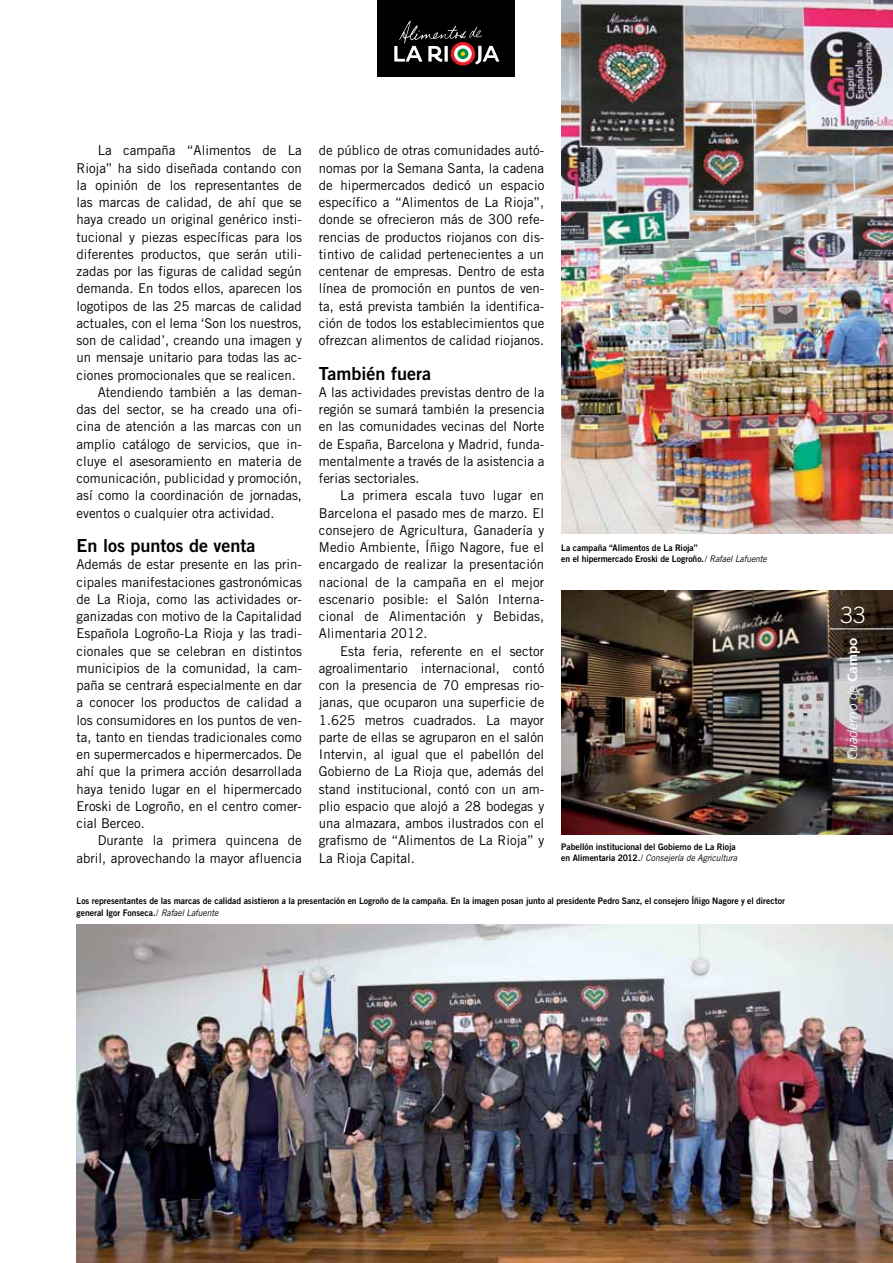
<style>
.page{position:relative;width:893px;height:1263px;background:#fff}
.page>*{position:absolute;margin:0;border:0;box-sizing:border-box;transform-origin:0 0}
.t1{font:300 22.5px "Trade Gothic";color:#fff}
.t2{font:18px "Trade Gothic Bold Two";color:#000}
.t3{font:13.5px/17.2px "Trade Gothic";color:#000;text-align:justify}
.t4{font:italic 300 13.5px "Frutiger";color:#fff}
.t5{font:9px/11.2px "Trade Gothic Bold Two";color:#000;scale:.95 1}
.t6{font:italic 9px "Trade Gothic";letter-spacing:-.005em;color:#000;scale:.95 1}
.s1{font-family:"Trade Gothic"}
.s2{font-family:"Trade Gothic";font-style:italic}
.s3{font-family:"Trade Gothic Bold Two";font-style:normal}
.s4{font-style:normal}
.s5{font-weight:700;font-style:normal}
</style>
<div class="page">
<div style="left:377px;top:0;width:137px;height:77px;background:#000"></div>
<img style="left:561px;top:0;width:332px;height:534px">
<img style="left:561px;top:590px;width:332px;height:244px">
<img style="left:77px;top:925px;width:816px;height:338px">
<hr style="left:829px;top:628px;width:64px;height:1px;background:#fff">
<svg style="left:394px;top:20px;width:105px;height:45px"></svg>
<p class="t3" style="left:98px;top:142px;width:206px">La campaña “Alimentos de La</p>
<p class="t3" style="left:77px;top:159px;width:227px">Rioja” ha sido diseñada contando con</p>
<p class="t3" style="left:77px;top:176px;width:227px">la opinión de los representantes de</p>
<p class="t3" style="left:77px;top:193px;width:227px">las marcas de calidad, de ahí que se</p>
<p class="t3" style="left:77px;top:211px;width:227px">haya creado un original genérico insti-</p>
<p class="t3" style="left:77px;top:228px;width:227px">tucional y piezas específicas para los</p>
<p class="t3" style="left:77px;top:245px;width:227px">diferentes productos, que serán utili-</p>
<p class="t3" style="left:77px;top:262px;width:227px">zadas por las figuras de calidad según</p>
<p class="t3" style="left:77px;top:280px;width:227px">demanda. En todos ellos, aparecen los</p>
<p class="t3" style="left:77px;top:297px;width:227px">logotipos de las 25 marcas de calidad</p>
<p class="t3" style="left:77px;top:314px;width:227px">actuales, con el lema ‘Son los nuestros,</p>
<p class="t3" style="left:77px;top:331px;width:227px">son de calidad’, creando una imagen y</p>
<p class="t3" style="left:77px;top:349px;width:227px">un mensaje unitario para todas las ac-</p>
<p class="t3" style="left:77px;top:366px;width:221px">ciones promocionales que se realicen.</p>
<p class="t3" style="left:98px;top:383px;width:206px">Atendiendo también a las deman-</p>
<p class="t3" style="left:77px;top:400px;width:227px">das del sector, se ha creado una ofi-</p>
<p class="t3" style="left:77px;top:418px;width:227px">cina de atención a las marcas con un</p>
<p class="t3" style="left:77px;top:435px;width:227px">amplio catálogo de servicios, que in-</p>
<p class="t3" style="left:77px;top:452px;width:227px">cluye el asesoramiento en materia de</p>
<p class="t3" style="left:77px;top:469px;width:227px">comunicación, publicidad y promoción,</p>
<p class="t3" style="left:77px;top:487px;width:227px">así como la coordinación de jornadas,</p>
<p class="t3" style="left:77px;top:504px;width:200px">eventos o cualquier otra actividad.</p>
<h2 class="t2" style="left:77px;top:534px;width:180px">En los puntos de venta</h2>
<p class="t3" style="left:77px;top:556px;width:227px">Además de estar presente en las prin&shy;cipales manifestaciones gastronómicas de La Rioja, como las actividades or&shy;ganizadas con motivo de la Capitalidad Española Logroño-La Rioja y las tradi&shy;cionales que se celebran en distintos municipios de la comunidad, la cam&shy;paña se centrará especialmente en dar a conocer los productos de calidad a los consumidores en los puntos de ven&shy;ta, tanto en tiendas tradicionales como en supermercados e hipermercados. De ahí que la primera acción desarrollada haya tenido lugar en el hipermercado Eroski de Logroño, en el centro comer&shy;cial Berceo.</p>
<p class="t3" style="left:77px;top:832px;width:227px;text-align:right">Durante la primera quincena de abril, aprovechando la mayor afluencia</p>
<p class="t3" style="left:319px;top:142px;width:227px">de público de otras comunidades autó&shy;nomas por la Semana Santa, la cadena de hipermercados dedicó un espacio específico a “Alimentos de La Rioja”, donde se ofrecieron más de 300 refe&shy;rencias de productos riojanos con dis&shy;tintivo de calidad pertenecientes a un centenar de empresas. Dentro de esta línea de promoción en puntos de ven&shy;ta, está prevista también la identifica&shy;ción de todos los establecimientos que ofrezcan alimentos de calidad riojanos.</p>
<h2 class="t2" style="left:319px;top:362px;width:114px">También fuera</h2>
<p class="t3" style="left:319px;top:383px;width:227px">A las actividades previstas dentro de la región se sumará también la presencia en las comunidades vecinas del Norte de España, Barcelona y Madrid, funda&shy;mentalmente a través de la asistencia a ferias sectoriales.</p>
<p class="t3" style="left:319px;top:487px;width:227px;text-indent:21px">La primera escala tuvo lugar en Barcelona el pasado mes de marzo. El consejero de Agricultura, Ganadería y Medio Ambiente, Íñigo Nagore, fue el encargado de realizar la presentación nacional de la campaña en el mejor escenario posible: el Salón Interna&shy;cional de Alimentación y Bebidas, Alimentaria 2012.</p>
<p class="t3" style="left:319px;top:642px;width:227px;text-indent:21px">Esta feria, referente en el sector agroalimentario internacional, contó con la presencia de 70 empresas rio&shy;janas, que ocuparon una superficie de 1.625 metros cuadrados. La mayor parte de ellas se agruparon en el salón Intervin, al igual que el pabellón del Gobierno de La Rioja que, además del stand institucional, contó con un am&shy;plio espacio que alojó a 28 bodegas y una almazara, ambos ilustrados con el grafismo de “Alimentos de La Rioja” y La Rioja Capital.</p>
<p class="t5" style="left:561px;top:542px;width:218px">La campaña “Alimentos de La Rioja”<br>en el hipermercado Eroski de Logroño.<span class="s1">/</span> <span class="s2">Rafael Lafuente</span></p>
<p class="t5" style="left:561px;top:841px;width:185px">Pabellón institucional del Gobierno de La Rioja</p>
<p class="t6" style="left:561px;top:853px;width:186px"><span class="s3">en Alimentaria 2012.</span><span class="s4">/</span> Consejería de Agricultura</p>
<p class="t5" style="left:77px;top:895px;width:747px">Los representantes de las marcas de calidad asistieron a la presentación en Logroño de la campaña. En la imagen posan junto al presidente Pedro Sanz, el consejero Íñigo Nagore y el director general Igor Fonseca.<span class="s1">/</span> <span class="s2">Rafael Lafuente</span></p>
<h1 class="t1" style="left:840px;top:601px;width:27px">33</h1>
<p class="t4" style="left:845px;top:760px;width:124px;rotate:-90deg">Cuaderno de <span class="s5">Campo</span></p>
</div>
